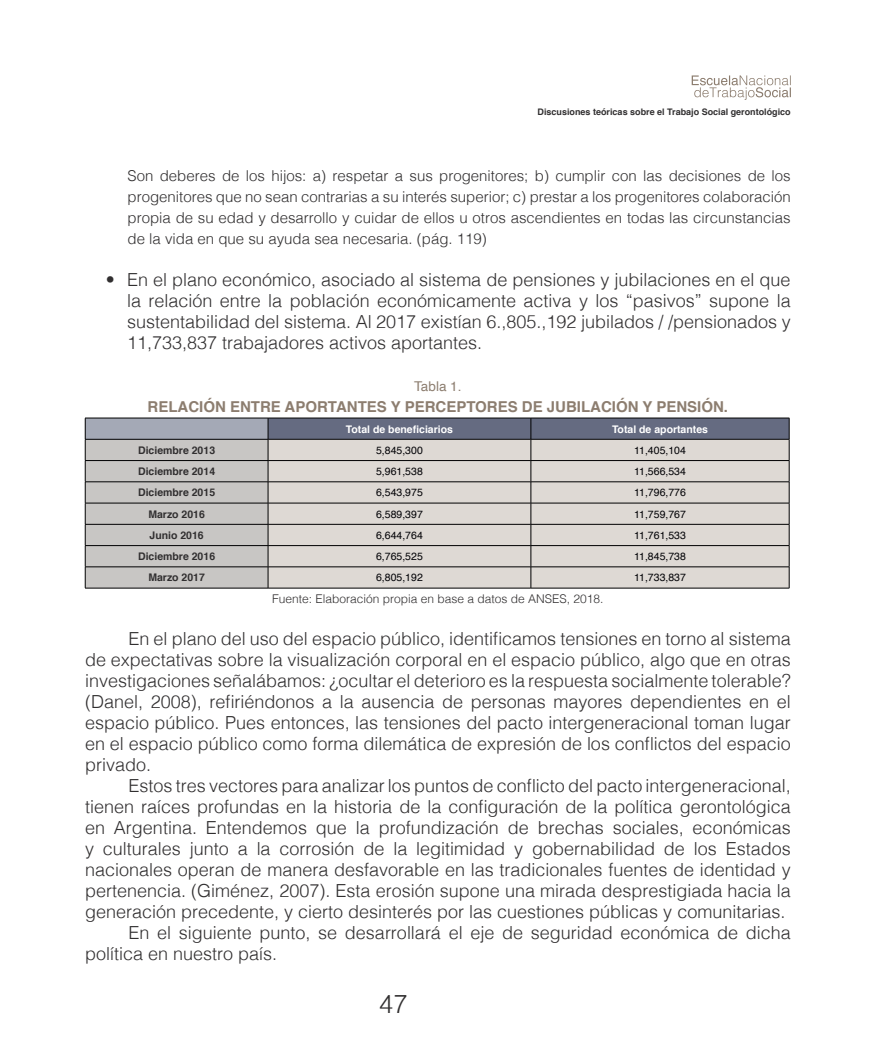
<style>
.page{position:relative;width:893px;height:1063px;background:#fff}
.page>*{position:absolute;margin:0;border:0;box-sizing:border-box;transform-origin:0 0}
.t1{font:300 25.5px "Helvetica";color:#312f30}
.t2{font:300 18px/21px "Helvetica";color:#312f30;text-align:justify}
.t3{font:300 15px/21px "Helvetica";color:#312f30;text-align:justify}
.t4{font:700 15px "Helvetica";color:#8c7d6f}
.t5{font:13.5px "Helvetica";color:#8c7d6f}
.t6{font:300 12px "Helvetica";color:#312f30}
.t7{font:10.5px "Helvetica";color:#020206}
.t8{font:700 10.5px "Helvetica";color:#312f30}
.t9{font:700 10.5px "Helvetica";color:#fff}
.t10{font:700 9px "Helvetica";color:#312f30}
</style>
<div class="page">
<svg style="left:692px;top:75px;width:99px;height:25px"></svg>
<hr style="left:85px;top:588px;width:183px;height:1px;background:#000001">
<svg style="left:85px;top:418px;width:705px;height:170px;background:#c7c4c3"></svg>
<hr style="left:268px;top:418px;width:263px;height:1px;background:#000001">
<hr style="left:531px;top:418px;width:258px;height:1px;background:#000001">
<hr style="left:85px;top:439px;width:183px;height:1px;background:#000001">
<hr style="left:268px;top:439px;width:263px;height:1px;background:#000001">
<hr style="left:531px;top:439px;width:258px;height:1px;background:#000001">
<hr style="left:85px;top:460px;width:183px;height:1px;background:#000001">
<hr style="left:268px;top:460px;width:263px;height:1px;background:#000001">
<hr style="left:531px;top:460px;width:258px;height:1px;background:#000001">
<hr style="left:85px;top:482px;width:183px;height:1px;background:#000001">
<hr style="left:268px;top:482px;width:263px;height:1px;background:#000001">
<hr style="left:531px;top:482px;width:258px;height:1px;background:#000001">
<hr style="left:85px;top:503px;width:183px;height:1px;background:#000001">
<hr style="left:268px;top:503px;width:263px;height:1px;background:#000001">
<hr style="left:531px;top:503px;width:258px;height:1px;background:#000001">
<hr style="left:85px;top:524px;width:183px;height:1px;background:#000001">
<hr style="left:268px;top:524px;width:263px;height:1px;background:#000001">
<hr style="left:531px;top:524px;width:258px;height:1px;background:#000001">
<hr style="left:85px;top:545px;width:183px;height:1px;background:#000001">
<hr style="left:268px;top:545px;width:263px;height:1px;background:#000001">
<hr style="left:531px;top:545px;width:258px;height:1px;background:#000001">
<hr style="left:85px;top:567px;width:183px;height:1px;background:#000001">
<hr style="left:268px;top:567px;width:263px;height:1px;background:#000001">
<hr style="left:531px;top:567px;width:258px;height:1px;background:#000001">
<hr style="left:268px;top:588px;width:263px;height:1px;background:#000001">
<hr style="left:531px;top:588px;width:258px;height:1px;background:#000001">
<p class="t10" style="left:538px;top:104px;width:255px">Discusiones teóricas sobre el Trabajo Social gerontológico</p>
<p class="t3" style="left:128px;top:164px;width:665px">Son deberes de los hijos: a) respetar a sus progenitores; b) cumplir con las decisiones de los progenitores que no sean contrarias a su interés superior; c) prestar a los progenitores colaboración propia de su edad y desarrollo y cuidar de ellos u otros ascendientes en todas las circunstancias de la vida en que su ayuda sea necesaria. (pág. 119)</p>
<p class="t2" style="left:127px;top:268px;width:665px;text-indent:-21px">• En el plano económico, asociado al sistema de pensiones y jubilaciones en el que la relación entre la población económicamente activa y los “pasivos” supone la sustentabilidad del sistema. Al 2017 existían 6.,805.,192 jubilados / /pensionados y 11,733,837 trabajadores activos aportantes.</p>
<p class="t5" style="left:414px;top:376px;width:49px">Tabla 1.</p>
<p class="t4" style="left:148px;top:394px;width:582px">RELACIÓN ENTRE APORTANTES Y PERCEPTORES DE JUBILACIÓN Y PENSIÓN.</p>
<p class="t9" style="left:346px;top:420px;width:109px">Total de beneficiarios</p>
<p class="t9" style="left:612px;top:420px;width:98px">Total de aportantes</p>
<p class="t8" style="left:138px;top:442px;width:79px">Diciembre 2013</p>
<p class="t7" style="left:376px;top:442px;width:48px">5,845,300</p>
<p class="t7" style="left:634px;top:442px;width:53px">11,405,104</p>
<p class="t8" style="left:138px;top:463px;width:79px">Diciembre 2014</p>
<p class="t7" style="left:376px;top:463px;width:48px">5,961,538</p>
<p class="t7" style="left:634px;top:463px;width:53px">11,566,534</p>
<p class="t8" style="left:138px;top:484px;width:79px">Diciembre 2015</p>
<p class="t7" style="left:376px;top:485px;width:48px">6,543,975</p>
<p class="t7" style="left:634px;top:485px;width:53px">11,796,776</p>
<p class="t8" style="left:148px;top:505px;width:58px">Marzo 2016</p>
<p class="t7" style="left:376px;top:506px;width:48px">6,589,397</p>
<p class="t7" style="left:634px;top:506px;width:53px">11,759,767</p>
<p class="t8" style="left:150px;top:527px;width:56px">Junio 2016</p>
<p class="t7" style="left:376px;top:527px;width:48px">6,644,764</p>
<p class="t7" style="left:634px;top:527px;width:53px">11,761,533</p>
<p class="t8" style="left:138px;top:548px;width:79px">Diciembre 2016</p>
<p class="t7" style="left:376px;top:548px;width:48px">6,765,525</p>
<p class="t7" style="left:634px;top:548px;width:53px">11,845,738</p>
<p class="t8" style="left:148px;top:569px;width:58px">Marzo 2017</p>
<p class="t7" style="left:376px;top:570px;width:48px">6,805,192</p>
<p class="t7" style="left:634px;top:570px;width:53px">11,733,837</p>
<p class="t6" style="left:272px;top:589px;width:333px">Fuente: Elaboración propia en base a datos de ANSES, 2018.</p>
<p class="t2" style="left:85px;top:627px;width:707px;text-indent:44px">En el plano del uso del espacio público, identificamos tensiones en torno al sistema de expectativas sobre la visualización corporal en el espacio público, algo que en otras investigaciones señalábamos: ¿ocultar el deterioro es la respuesta socialmente tolerable? (Danel, 2008), refiriéndonos a la ausencia de personas mayores dependientes en el espacio público. Pues entonces, las tensiones del pacto intergeneracional toman lugar en el espacio público como forma dilemática de expresión de los conflictos del espacio privado.</p>
<p class="t2" style="left:129px;top:774px;width:664px">Estos tres vectores para analizar los puntos de conflicto del pacto intergeneracional,</p>
<p class="t2" style="left:85px;top:795px;width:707px">tienen raíces profundas en la historia de la configuración de la política gerontológica</p>
<p class="t2" style="left:85px;top:816px;width:707px">en Argentina. Entendemos que la profundización de brechas sociales, económicas</p>
<p class="t2" style="left:85px;top:837px;width:707px">y culturales junto a la corrosión de la legitimidad y gobernabilidad de los Estados</p>
<p class="t2" style="left:85px;top:858px;width:707px">nacionales operan de manera desfavorable en las tradicionales fuentes de identidad y</p>
<p class="t2" style="left:85px;top:879px;width:707px">pertenencia. (Giménez, 2007). Esta erosión supone una mirada desprestigiada hacia la</p>
<p class="t2" style="left:85px;top:900px;width:702px">generación precedente, y cierto desinterés por las cuestiones públicas y comunitarias.</p>
<p class="t2" style="left:129px;top:921px;width:664px">En el siguiente punto, se desarrollará el eje de seguridad económica de dicha</p>
<p class="t2" style="left:85px;top:942px;width:194px">política en nuestro país.</p>
<h1 class="t1" style="left:379px;top:982px;width:30px">47</h1>
</div>
